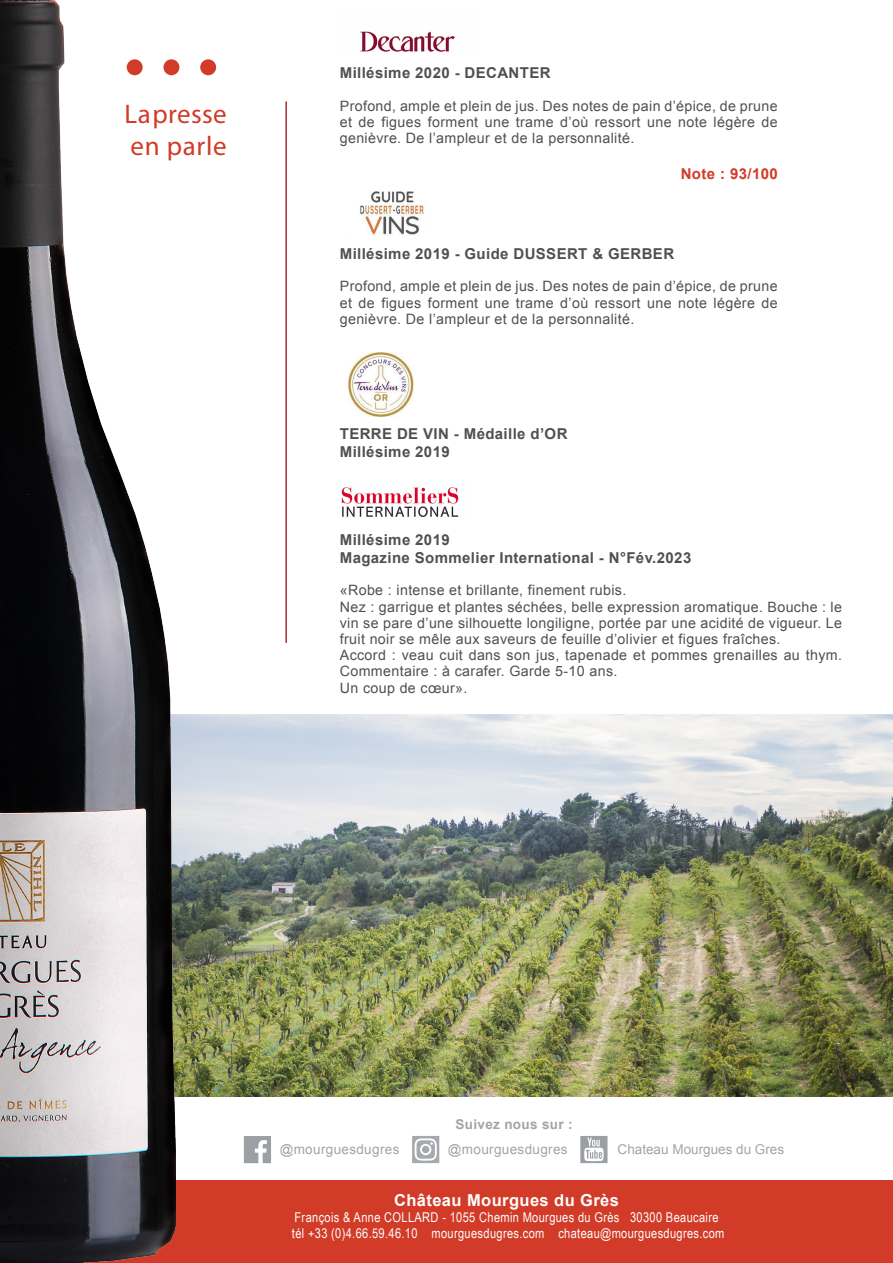
<style>
.page{position:relative;width:893px;height:1263px;background:#fff}
.page>*{position:absolute;margin:0;border:0;box-sizing:border-box;transform-origin:0 0}
.t1{font:27px "Myriad Pro";letter-spacing:.015em;color:#d13b27}
.t2{font:700 16.5px "Arial";letter-spacing:.025em;color:#fff}
.t3{font:700 15px "Arial";letter-spacing:.025em;color:#51504f}
.t4{font:700 15px "Arial";letter-spacing:.025em;color:#d13b27}
.t5{font:14.25px/16.2px "Arial";letter-spacing:.025em;color:#51504f;text-align:justify}
.t6{font:13.5px "Arial Narrow";letter-spacing:.025em;color:#fff}
.t7{font:13.5px "Arial";letter-spacing:.025em;color:#a5a4a4}
.t8{font:13.5px "Arial";color:#a5a4a4}
.t9{font:700 13.5px "Arial";letter-spacing:.025em;color:#a5a4a4}
</style>
<div class="page">
<div style="left:0;top:1181px;width:893px;height:82px;background:#d13b27"></div>
<img style="left:176px;top:714px;width:717px;height:382px">
<hr style="left:285px;top:101px;width:2px;height:542px;background:#a72b30">
<div style="left:200px;top:59px;width:16px;height:16px;background:#d13b27;border-radius:50%"></div>
<div style="left:163px;top:59px;width:16px;height:16px;background:#d13b27;border-radius:50%"></div>
<img style="left:0;top:0;width:176px;height:1263px">
<svg style="left:244px;top:1136px;width:27px;height:27px"></svg>
<svg style="left:580px;top:1136px;width:27px;height:27px"></svg>
<svg style="left:412px;top:1136px;width:27px;height:27px"></svg>
<img style="left:360px;top:31px;width:95px;height:21px">
<img style="left:349px;top:352px;width:65px;height:65px">
<img style="left:341px;top:487px;width:118px;height:30px">
<img style="left:360px;top:191px;width:64px;height:45px">
<p class="t1" style="left:125px;top:97px;width:104px">La presse</p>
<p class="t1" style="left:131px;top:129px;width:98px">en parle</p>
<p class="t3" style="left:340px;top:63px;width:212px">Millésime 2020 - DECANTER</p>
<p class="t5" style="left:340px;top:98px;width:439px">Profond, ample et plein de jus. Des notes de pain d’épice, de prune et de figues forment une trame d’où ressort une note légère de genièvre. De l’ampleur et de la personnalité.</p>
<p class="t4" style="left:681px;top:164px;width:99px">Note : 93/100</p>
<p class="t3" style="left:340px;top:244px;width:336px">Millésime 2019 - Guide DUSSERT &amp; GERBER</p>
<p class="t5" style="left:340px;top:278px;width:439px">Profond, ample et plein de jus. Des notes de pain d’épice, de prune et de figues forment une trame d’où ressort une note légère de genièvre. De l’ampleur et de la personnalité.</p>
<p class="t3" style="left:340px;top:424px;width:229px">TERRE DE VIN - Médaille d’OR</p>
<p class="t3" style="left:340px;top:442px;width:111px">Millésime 2019</p>
<p class="t3" style="left:340px;top:530px;width:111px">Millésime 2019</p>
<p class="t3" style="left:340px;top:548px;width:353px">Magazine Sommelier International - N°Fév.2023</p>
<p class="t5" style="left:340px;top:582px;width:288px">«Robe : intense et brillante, finement rubis.</p>
<p class="t5" style="left:340px;top:599px;width:504px">Nez : garrigue et plantes séchées, belle expression aromatique. Bouche : le vin se pare d’une silhouette longiligne, portée par une acidité de vigueur. Le fruit noir se mêle aux saveurs de feuille d’olivier et figues fraîches.</p>
<p class="t5" style="left:340px;top:647px;width:504px">Accord : veau cuit dans son jus, tapenade et pommes grenailles au thym.<br>Commentaire : à carafer. Garde 5-10 ans.</p>
<p class="t5" style="left:340px;top:680px;width:129px">Un coup de cœur».</p>
<p class="t9" style="left:455px;top:1115px;width:119px">Suivez nous sur :</p>
<p class="t7" style="left:280px;top:1140px;width:121px">@mourguesdugres</p>
<p class="t7" style="left:448px;top:1140px;width:121px">@mourguesdugres</p>
<p class="t8" style="left:618px;top:1140px;width:168px">Chateau Mourgues du Gres</p>
<p class="t2" style="left:394px;top:1189px;width:226px">Château Mourgues du Grès</p>
<p class="t6" style="left:295px;top:1207px;width:425px">François &amp; Anne COLLARD - 1055 Chemin Mourgues du Grès 30300 Beaucaire</p>
<p class="t6" style="left:292px;top:1223px;width:434px">tél +33 (0)4.66.59.46.10 mourguesdugres.com chateau@mourguesdugres.com</p>
</div>
